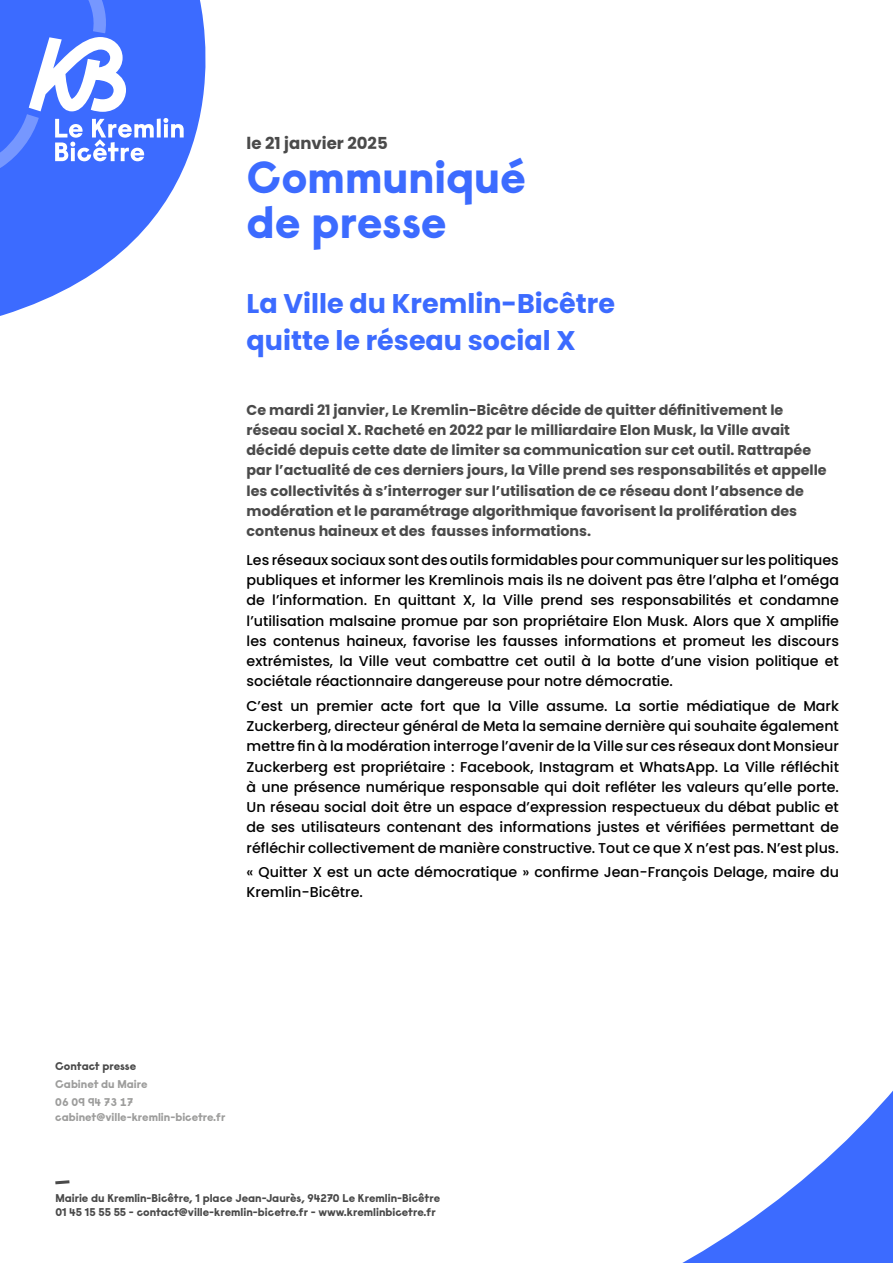
<style>
.page{position:relative;width:893px;height:1263px;background:#fff}
.page>*{position:absolute;margin:0;border:0;box-sizing:border-box;transform-origin:0 0}
.t1{font:800 45px/45px "Raisonne Pro";color:#3c6bff}
.t2{font:700 27px/37.5px "Poppins";color:#3c6bff}
.t3{font:700 16.5px "Poppins";color:#4a4a4a}
.t4{font:500 14.25px/20.2px "Poppins";color:#000;text-align:justify}
.t5{font:700 14.25px/20.2px "Poppins";color:#4a4a4a}
.t6{font:800 11.25px/14.1px "Raisonne Pro";color:#4a4a4a}
.t7{font:800 11.25px/18px "Raisonne Pro";color:#9d9d9c}
</style>
<div class="page">
<svg style="left:0;top:0;width:206px;height:316px;fill:#3c6bff"></svg>
<svg style="left:157px;top:118px;width:4px;height:19px"></svg>
<svg style="left:163px;top:118px;width:21px;height:19px"></svg>
<svg style="left:0;top:0;width:154px;height:176px"></svg>
<svg style="left:682px;top:1091px;width:211px;height:172px"></svg>
<svg style="left:55px;top:1180px;width:15px;height:5px"></svg>
<p class="t3" style="left:247px;top:134px;width:143px">le 21 janvier 2025</p>
<h1 class="t1" style="left:247px;top:154px;width:281px">Communiqué de presse</h1>
<h2 class="t2" style="left:247px;top:285px;width:370px">La Ville du Kremlin-Bicêtre quitte le réseau social X</h2>
<p class="t5" style="left:247px;top:400px;width:582px">Ce mardi 21 janvier, Le Kremlin-Bicêtre décide de quitter définitivement le réseau social X. Racheté en 2022 par le milliardaire Elon Musk, la Ville avait décidé depuis cette date de limiter sa communication sur cet outil. Rattrapée par l’actualité de ces derniers jours, la Ville prend ses responsabilités et appelle les collectivités à s’interroger sur l’utilisation de ce réseau dont l’absence de modération et le paramétrage algorithmique favorisent la prolifération des contenus haineux et des fausses informations.</p>
<p class="t4" style="left:247px;top:550px;width:594px">Les réseaux sociaux sont des outils formidables pour communiquer sur les politiques publiques et informer les Kremlinois mais ils ne doivent pas être l’alpha et l’oméga de l’information. En quittant X, la Ville prend ses responsabilités et condamne l’utilisation malsaine promue par son propriétaire Elon Musk. Alors que X amplifie les contenus haineux, favorise les fausses informations et promeut les discours extrémistes, la Ville veut combattre cet outil à la botte d’une vision politique et sociétale réactionnaire dangereuse pour notre démocratie.</p>
<p class="t4" style="left:247px;top:696px;width:594px">C’est un premier acte fort que la Ville assume. La sortie médiatique de Mark Zuckerberg, directeur général de Meta la semaine dernière qui souhaite également mettre fin à la modération interroge l’avenir de la Ville sur ces réseaux dont Monsieur Zuckerberg est propriétaire : Facebook, Instagram et WhatsApp. La Ville réfléchit à une présence numérique responsable qui doit refléter les valeurs qu’elle porte.<br>Un réseau social doit être un espace d’expression respectueux du débat public et de ses utilisateurs contenant des informations justes et vérifiées permettant de réfléchir collectivement de manière constructive. Tout ce que X n’est pas. N’est plus.</p>
<p class="t4" style="left:247px;top:862px;width:594px">« Quitter X est un acte démocratique » confirme Jean-François Delage, maire du<br>Kremlin-Bicêtre.</p>
<p class="t6" style="left:55px;top:1059px;width:82px">Contact presse</p>
<p class="t7" style="left:55px;top:1075px;width:94px">Cabinet du Maire<br>06 09 94 73 17</p>
<p class="t7" style="left:55px;top:1107px;width:172px">cabinet@ville-kremlin-bicetre.fr</p>
<p class="t6" style="left:55px;top:1191px;width:386px">Mairie du Kremlin-Bicêtre, 1 place Jean-Jaurès, 94270 Le Kremlin-Bicêtre<br>01 45 15 55 55 - contact@ville-kremlin-bicetre.fr - www.kremlinbicetre.fr</p>
</div>
